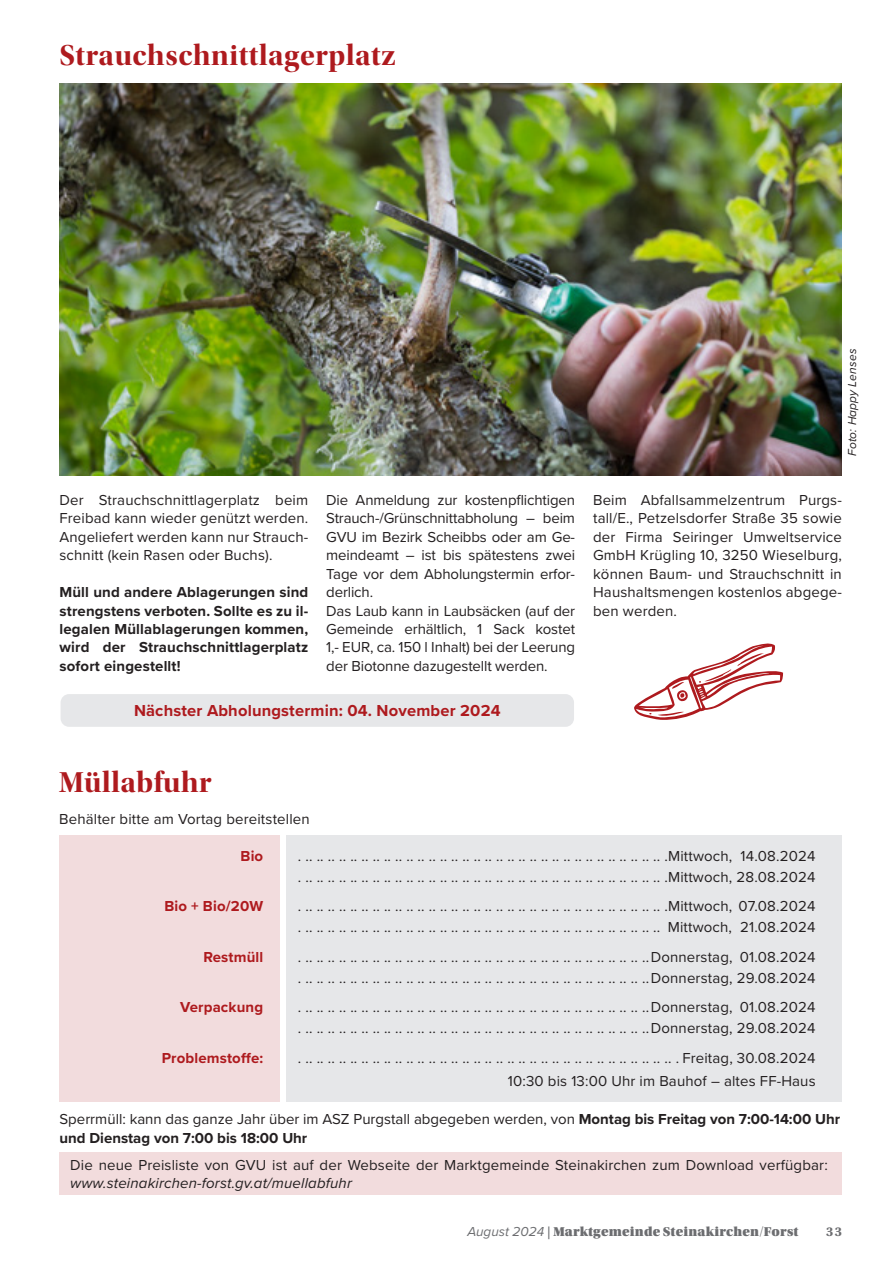
<style>
.page{position:relative;width:893px;height:1263px;background:#fff}
.page>*{position:absolute;margin:0;border:0;box-sizing:border-box;transform-origin:0 0}
.t1{font:30px "Utopia Std Bold Disp";letter-spacing:.02em;color:#ae1a1e}
.t2{font:700 16.5px "Proxima Nova";letter-spacing:.01em;color:#ae1a1e}
.t3{font:15px/18.5px "Proxima Nova";letter-spacing:.01em;color:#231f20}
.t4{font:15px/18.5px "Proxima Nova";letter-spacing:-.01em;color:#231f20}
.t5{font:700 15px/18.5px "Proxima Nova";letter-spacing:.01em;color:#231f20;text-align:justify}
.t6{font:700 15px "Proxima Nova";letter-spacing:.01em;color:#ae1a1e}
.t7{font:italic 15px "Proxima Nova";letter-spacing:.01em;color:#231f20}
.t8{font:13.5px "Utopia Std Black Headline";letter-spacing:.02em;color:#6c6d70}
.t9{font:700 13.5px "Utopia Std";color:#6c6d70}
.t10{font:italic 12px "Proxima Nova";letter-spacing:.01em;color:#231f20}
.s1{font-weight:700}
.s2{font-family:"Proxima Nova";font-style:italic}
</style>
<div class="page">
<img style="left:59px;top:84px;width:783px;height:391px">
<div style="left:61px;top:694px;width:513px;height:33px;background:#e6e7e9;border-radius:9px"></div>
<svg style="left:634px;top:643px;width:149px;height:77px"></svg>
<div style="left:286px;top:836px;width:556px;height:266px;background:#e6e7e9"></div>
<div style="left:59px;top:836px;width:220px;height:266px;background:#f2dcdd"></div>
<div style="left:59px;top:1152px;width:783px;height:42px;background:#f2dcdd"></div>
<h1 class="t1" style="left:59px;top:38px;width:337px">Strauchschnittlagerplatz</h1>
<p class="t10" style="left:843px;top:456px;width:109px;rotate:-90deg">Foto: Happy Lenses</p>
<p class="t3" style="left:59px;top:490px;width:250px;text-align:justify">Der Strauchschnittlagerplatz beim Freibad kann wieder genützt werden.<br>Angeliefert werden kann nur Strauch&shy;schnitt (kein Rasen oder Buchs).</p>
<p class="t5" style="left:59px;top:583px;width:250px">Müll und andere Ablagerungen sind strengstens verboten. Sollte es zu il&shy;legalen Müllablagerungen kommen, wird der Strauchschnittlagerplatz sofort eingestellt!</p>
<p class="t2" style="left:134px;top:698px;width:368px">Nächster Abholungstermin: 04. November 2024</p>
<p class="t4" style="left:326px;top:490px;width:250px">Die Anmeldung zur kostenpflichtigen Strauch-/Grünschnittabholung – beim GVU im Bezirk Scheibbs oder am Ge&shy;meindeamt – ist bis spätestens zwei Tage vor dem Abholungstermin erfor&shy;derlich.<br>Das Laub kann in Laubsäcken (auf der Gemeinde erhältlich, 1 Sack kostet 1,- EUR, ca. 150 l Inhalt) bei der Leerung der Biotonne dazugestellt werden.</p>
<p class="t3" style="left:593px;top:490px;width:250px;text-align:justify">Beim Abfallsammelzentrum Purgs&shy;tall/E., Petzelsdorfer Straße 35 sowie der Firma Seiringer Umweltservice GmbH Krügling 10, 3250 Wieselburg, können Baum- und Strauchschnitt in Haushaltsmengen kostenlos abgege&shy;ben werden.</p>
<h1 class="t1" style="left:59px;top:765px;width:154px">Müllabfuhr</h1>
<p class="t3" style="left:59px;top:809px;width:252px">Behälter bitte am Vortag bereitstellen</p>
<p class="t6" style="left:241px;top:844px;width:24px">Bio</p>
<p class="t6" style="left:164px;top:895px;width:100px">Bio + Bio/20W</p>
<p class="t6" style="left:203px;top:945px;width:61px">Restmüll</p>
<p class="t3" style="left:298px;top:844px;width:519px;line-height:21px">. .. .. .. .. .. .. .. .. .. .. .. .. .. .. .. .. .. .. .. .. .. .. .. .. .. .. .. .. .. .. .. .. .Mittwoch, 14.08.2024 . .. .. .. .. .. .. .. .. .. .. .. .. .. .. .. .. .. .. .. .. .. .. .. .. .. .. .. .. .. .. .. .. .Mittwoch, 28.08.2024</p>
<p class="t3" style="left:298px;top:895px;width:519px;line-height:21px">. .. .. .. .. .. .. .. .. .. .. .. .. .. .. .. .. .. .. .. .. .. .. .. .. .. .. .. .. .. .. .. .. .Mittwoch, 07.08.2024 . .. .. .. .. .. .. .. .. .. .. .. .. .. .. .. .. .. .. .. .. .. .. .. .. .. .. .. .. .. .. .. .. Mittwoch, 21.08.2024</p>
<p class="t3" style="left:298px;top:945px;width:519px;line-height:21px">. .. .. .. .. .. .. .. .. .. .. .. .. .. .. .. .. .. .. .. .. .. .. .. .. .. .. .. .. .. .. ..Donnerstag, 01.08.2024 . .. .. .. .. .. .. .. .. .. .. .. .. .. .. .. .. .. .. .. .. .. .. .. .. .. .. .. .. .. .. ..Donnerstag, 29.08.2024</p>
<p class="t3" style="left:298px;top:996px;width:519px;line-height:21px">. .. .. .. .. .. .. .. .. .. .. .. .. .. .. .. .. .. .. .. .. .. .. .. .. .. .. .. .. .. .. ..Donnerstag, 01.08.2024 . .. .. .. .. .. .. .. .. .. .. .. .. .. .. .. .. .. .. .. .. .. .. .. .. .. .. .. .. .. .. ..Donnerstag, 29.08.2024</p>
<p class="t3" style="left:298px;top:1045px;width:519px;line-height:23.5px;text-align:right">. .. .. .. .. .. .. .. .. .. .. .. .. .. .. .. .. .. .. .. .. .. .. .. .. .. .. .. .. .. .. .. .. .. . Freitag, 30.08.2024<br>10:30 bis 13:00 Uhr im Bauhof – altes FF-Haus</p>
<p class="t6" style="left:180px;top:996px;width:84px">Verpackung</p>
<p class="t6" style="left:162px;top:1046px;width:103px">Problemstoffe:</p>
<p class="t3" style="left:60px;top:1109px;width:782px">Sperrmüll: kann das ganze Jahr über im ASZ Purgstall abgegeben werden, von <span class="s1">Montag bis Freitag von 7:00-14:00 Uhr und Dienstag von 7:00 bis 18:00 Uhr</span></p>
<p class="t3" style="left:70px;top:1155px;width:759px">Die neue Preisliste von GVU ist auf der Webseite der Marktgemeinde Steinakirchen zum Download verfügbar:</p>
<p class="t7" style="left:70px;top:1172px;width:283px">www.steinakirchen-forst.gv.at/muellabfuhr</p>
<p class="t8" style="left:467px;top:1225px;width:332px"><span class="s2">August 2024</span> | Marktgemeinde Steinakirchen/Forst</p>
<p class="t9" style="left:826px;top:1223px;width:17px">33</p>
</div>
